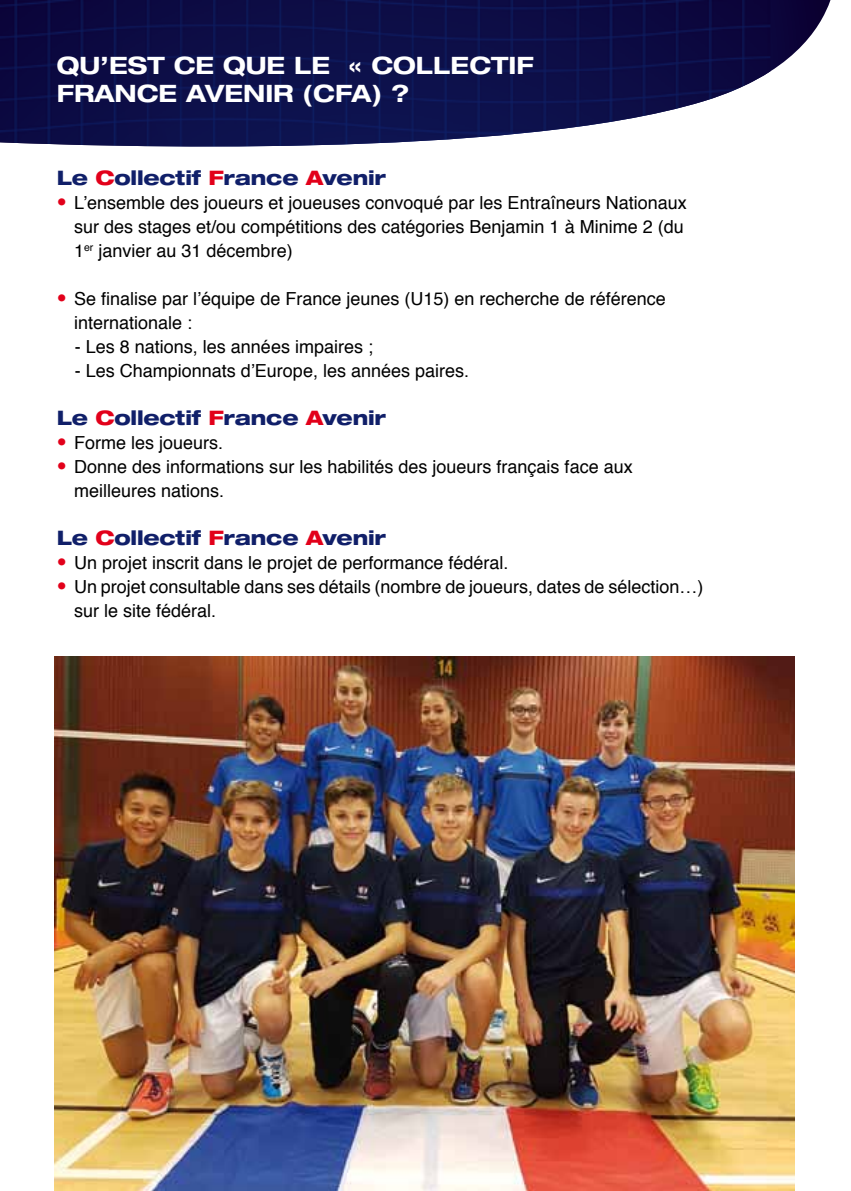
<style>
.page{position:relative;width:851px;height:1191px;background:#fff}
.page>*{position:absolute;margin:0;border:0;box-sizing:border-box;transform-origin:0 0}
.t1{font:700 expanded 24px/28px "Helvetica Neue LT Std";color:#fff}
.t2{font:800 expanded 20px "Helvetica Neue LT Std";letter-spacing:-.01em;color:#101f69}
.t3{font:18px/24px "Helvetica";color:#000}
.s1{color:#e2001a}
.s2{font-family:"Helvetica Neue LT Std";font-weight:800;font-stretch:expanded;font-size:20px;color:#e2001a}
</style>
<div class="page">
<img style="left:54px;top:657px;width:740px;height:534px">
<svg style="left:770px;top:0;width:60px;height:72px"></svg>
<img style="left:0;top:0;width:770px;height:147px">
<h1 class="t1" style="left:57px;top:51px;width:478px">QU’EST CE QUE LE « COLLECTIF<br>FRANCE AVENIR (CFA</h1>
<h1 class="t1" style="left:371px;top:79px;width:39px">) ?</h1>
<p class="t2" style="left:57px;top:165px;width:331px">Le <span class="s1">C</span>ollectif <span class="s1">F</span>rance <span class="s1">A</span>venir</p>
<p class="t3" style="left:74px;top:191px;width:614px;text-indent:-17px"><span class="s2">•</span> L’ensemble des joueurs et joueuses convoqué par les Entraîneurs Nationaux sur des stages et/ou compétitions des catégories Benjamin 1 à Minime 2 (du<br>1<sup>er</sup> janvier au 31 décembre)</p>
<p class="t3" style="left:74px;top:287px;width:593px;text-indent:-17px"><span class="s2">•</span> Se finalise par l’équipe de France jeunes (U15) en recherche de référence internationale :</p>
<p class="t3" style="left:75px;top:335px;width:300px">- Les 8 nations, les années impaires ;</p>
<p class="t3" style="left:75px;top:359px;width:396px">- Les Championnats d’Europe, les années paires.</p>
<p class="t2" style="left:57px;top:405px;width:331px">Le <span class="s1">C</span>ollectif <span class="s1">F</span>rance <span class="s1">A</span>venir</p>
<p class="t3" style="left:57px;top:431px;width:168px"><span class="s2">•</span> Forme les joueurs.</p>
<p class="t3" style="left:74px;top:455px;width:560px;text-indent:-17px"><span class="s2">•</span> Donne des informations sur les habilités des joueurs français face aux meilleures nations.</p>
<p class="t2" style="left:57px;top:525px;width:331px">Le <span class="s1">C</span>ollectif <span class="s1">F</span>rance <span class="s1">A</span>venir</p>
<p class="t3" style="left:57px;top:551px;width:453px"><span class="s2">•</span> Un projet inscrit dans le projet de performance fédéral.</p>
<p class="t3" style="left:74px;top:575px;width:630px;text-indent:-17px"><span class="s2">•</span> Un projet consultable dans ses détails (nombre de joueurs, dates de sélection…) sur le site fédéral.</p>
</div>
